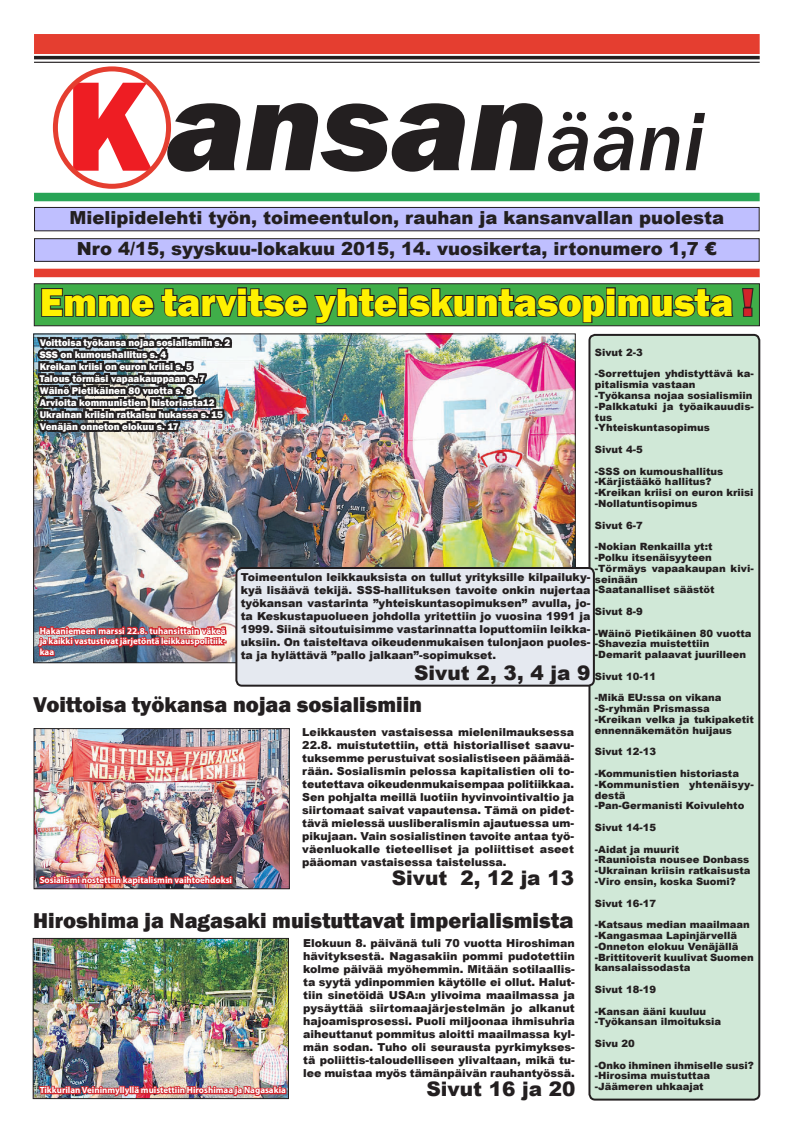
<style>
.page{position:relative;width:794px;height:1134px;background:#fff}
.page>*{position:absolute;margin:0;border:0;box-sizing:border-box;transform-origin:0 0}
.t1{font:italic 800 132px "Franklin Gothic";color:#231f20}
.t2{font:800 40px "Franklin Gothic";letter-spacing:-.005em;color:#fff101}
.t3{font:800 22px "Franklin Gothic";color:#231f20}
.t4{font:900 20px "Arial";color:#231f20}
.t5{font:900 18px/30.5px "Arial";color:#231f20;text-align:center}
.t6{font:900 11px/13px "Arial";color:#231f20;text-align:justify}
.t7{font:900 10px/10.8px "Arial";color:#231f20}
.t8{font:800 10px/12px "Franklin Gothic";color:#fff}
.t9{font:700 9px/10.8px "Myriad Pro";color:#fff;text-align:justify}
.s1{font-style:normal;color:#ee1d23}
.s2{font-weight:500;font-size:85px}
.s3{color:#d1232a}
.s4{font-size:10px}
.s5{font-family:"Arial";font-weight:900}
</style>
<div class="page">
<div style="left:34px;top:269px;width:725px;height:8px;background:#e53e30"></div>
<hr style="left:34px;top:56px;width:725px;height:3px;background:#231f20">
<hr style="left:34px;top:62px;width:725px;height:1px;background:#231f20">
<div style="left:34px;top:34px;width:725px;height:20px;background:#e53e30"></div>
<div style="left:35px;top:207px;width:724px;height:24px;background:#bfbfff"></div>
<div style="left:34px;top:207px;width:725px;height:24px;border:1px solid #231f20"></div>
<div style="left:35px;top:239px;width:724px;height:22px;background:#bfbfff"></div>
<div style="left:34px;top:238px;width:725px;height:24px;border:1px solid #231f20"></div>
<div style="left:34px;top:193px;width:725px;height:8px;background:#28a456"></div>
<div style="left:53px;top:66px;width:118px;height:123px;border:5px solid #e53e30;border-radius:50%"></div>
<div style="left:34px;top:283px;width:725px;height:43px;background:#40ae49;border:1px solid #231f20"></div>
<div style="left:589px;top:335px;width:170px;height:764px;background:#d0e8d7;border-radius:6px"></div>
<div style="left:588px;top:334px;width:172px;height:766px;border:2px solid #231f20;border-radius:6px"></div>
<svg style="left:40px;top:287px;width:695px;height:38px"></svg>
<svg style="left:742px;top:288px;width:12px;height:29px"></svg>
<img style="left:35px;top:335px;width:539px;height:326px">
<img style="left:35px;top:940px;width:252px;height:157px">
<div style="left:33px;top:938px;width:256px;height:161px;border:1px solid #231f20"></div>
<img style="left:38px;top:1053px;width:250px;height:47px">
<img style="left:36px;top:730px;width:252px;height:157px">
<div style="left:34px;top:728px;width:256px;height:161px;border:1px solid #231f20"></div>
<div style="left:236px;top:568px;width:358px;height:118px;background:#e5e9f0;border-radius:6px"></div>
<div style="left:235px;top:567px;width:360px;height:120px;border:2px solid #231f20;border-radius:6px"></div>
<img style="left:37px;top:593px;width:191px;height:71px">
<img style="left:34px;top:333px;width:201px;height:114px">
<img style="left:37px;top:835px;width:195px;height:55px">
<h1 class="t1" style="left:65px;top:40px;width:640px"><span class="s1">K</span> ansan<span class="s2">ääni</span></h1>
<h3 class="t5" style="left:69px;top:202px;width:656px">Mielipidelehti työn, toimeentulon, rauhan ja kansanvallan puolesta<br>Nro 4/15, syyskuu-lokakuu 2015, 14. vuosikerta, irtonumero 1,7 €</h3>
<h2 class="t2" style="left:40px;top:276px;width:716px">Emme tarvitse yhteiskuntasopimusta <span class="s3">!</span></h2>
<p class="t8" style="left:40px;top:336px;width:192px">Voittoisa työkansa nojaa sosialismiin s. 2<br>SSS on kumoushallitus s. 4<br>Kreikan kriisi on euron kriisi s. 5<br>Talous törmäsi vapaakauppaan s. 7<br>Wäinö Pietikäinen 80 vuotta s. 8<br>Arvioita kommunistien historiasta12<br>Ukrainan kriisin ratkaisu hukassa s. 15<br>Venäjän onneton elokuu s. 17</p>
<p class="t7" style="left:595px;top:341px;width:160px;line-height:21.6px">Sivut 2-3<br>-Sorrettujen yhdistyttävä ka-</p>
<p class="t7" style="left:595px;top:379px;width:160px">pitalismia vastaan<br>-Työkansa nojaa sosialismiin -Palkkatuki ja työaikauudis&shy;tus<br>-Yhteiskuntasopimus</p>
<p class="t7" style="left:595px;top:438px;width:130px;line-height:21.6px">Sivut 4-5<br>-SSS on kumoushallitus</p>
<p class="t7" style="left:595px;top:476px;width:160px">-Kärjistääkö hallitus? -Kreikan kriisi on euron kriisi -Nollatuntisopimus</p>
<p class="t7" style="left:595px;top:514px;width:119px;line-height:21.6px">Sivut 6-7<br>-Nokian Renkailla yt:t</p>
<p class="t7" style="left:595px;top:552px;width:160px">-Polku itsenäisyyteen -Törmäys vapaakaupan kivi&shy;seinään</p>
<p class="t7" style="left:595px;top:600px;width:158px;line-height:21.6px">Sivut 8-9<br>-Wäinö Pietikäinen 80 vuotta</p>
<p class="t7" style="left:595px;top:638px;width:153px">-Shavezia muistettiin -Demarit palaavat juurilleen</p>
<p class="t7" style="left:595px;top:665px;width:128px;line-height:21.6px">Sivut 10-11<br>-Mikä EU:ssa on vikana</p>
<p class="t7" style="left:595px;top:703px;width:161px">-S-ryhmän Prismassa -Kreikan velka ja tukipaketit ennennäkemätön huijaus</p>
<p class="t7" style="left:595px;top:741px;width:146px;line-height:21.6px">Sivut 12-13 -Kommunistien historiasta</p>
<p class="t7" style="left:595px;top:778px;width:160px">-Kommunistien yhtenäisyy&shy;destä<br>-Pan-Germanisti Koivulehto</p>
<p class="t7" style="left:595px;top:816px;width:86px;line-height:21.6px">Sivut 14-15 -Aidat ja muurit</p>
<p class="t7" style="left:595px;top:854px;width:157px">-Raunioista nousee Donbass -Ukrainan kriisin ratkaisusta -Viro ensin, koska Suomi?</p>
<p class="t7" style="left:595px;top:892px;width:156px;line-height:21.6px">Sivut 16-17<br>-Katsaus median maailmaan</p>
<p class="t7" style="left:595px;top:930px;width:160px">-Kangasmaa Lapinjärvellä -Onneton elokuu Venäjällä -Brittitoverit kuulivat Suomen kansalaissodasta</p>
<p class="t7" style="left:595px;top:978px;width:113px;line-height:21.6px">Sivut 18-19<br>-Kansan ääni kuuluu</p>
<p class="t7" style="left:595px;top:1011px;width:160px;line-height:21.6px">-Työkansan ilmoituksia<br>Sivu 20<br>-Onko ihminen ihmiselle susi?</p>
<p class="t7" style="left:595px;top:1070px;width:117px">-Hirosima muistuttaa -Jäämeren uhkaajat</p>
<p class="t6" style="left:241px;top:570px;width:475px;text-align:left">Toimeentulon leikkauksista on tullut yrityksille kilpailuky-<br>kyä lisäävä tekijä. SSS-hallituksen tavoite onkin nujertaa <span class="s4">-Saatanalliset säästöt </span>työkansan vastarinta ”yhteiskuntasopimuksen” avulla, jo-<br>ta Keskustapuolueen johdolla yritettiin jo vuosina 1991 ja<br>1999. Siinä sitoutuisimme vastarinnatta loputtomiin leikka-<br>uksiin. On taisteltava oikeudenmukaisen tulonjaon puoles-<br>ta ja hylättävä ”pallo jalkaan”-sopimukset.</p>
<h3 class="t4" style="left:414px;top:658px;width:178px">Sivut 2, 3, 4 ja 9</h3>
<p class="t9" style="left:40px;top:625px;width:188px">Hakaniemeen marssi 22.8. tuhansittain väkeä ja kaikki vastustivat järjetöntä leikkauspolitiik&shy;kaa</p>
<h3 class="t3" style="left:33px;top:690px;width:390px">Voittoisa työkansa nojaa sosialismiin</h3>
<p class="t6" style="left:302px;top:726px;width:273px">Leikkausten vastaisessa mielenilmauksessa 22.8. muistutettiin, että historialliset saavu&shy;tuksemme perustuivat sosialistiseen päämää&shy;rään. Sosialismin pelossa kapitalistien oli to&shy;teutettava oikeudenmukaisempaa politiikkaa.<br>Sen pohjalta meillä luotiin hyvinvointivaltio ja siirtomaat saivat vapautensa. Tämä on pidet&shy;tävä mielessä uusliberalismin ajautuessa um&shy;pikujaan. Vain sosialistinen tavoite antaa työ&shy;väenluokalle tieteelliset ja poliittiset aseet pääoman vastaisessa taistelussa.</p>
<h3 class="t4" style="left:392px;top:863px;width:184px">Sivut 2, 12 ja 13</h3>
<p class="t9" style="left:40px;top:874px;width:194px">Sosialismi nostettiin kapitalismin vaihtoehdoksi</p>
<h3 class="t3" style="left:33px;top:906px;width:542px">Hiroshima ja Nagasaki muistuttavat imperialismist<span class="s5">a</span></h3>
<p class="t6" style="left:303px;top:936px;width:273px">Elokuun 8. päivänä tuli 70 vuotta Hiroshiman hävityksestä. Nagasakiin pommi pudotettiin kolme päivää myöhemmin. Mitään sotilaallis&shy;ta syytä ydinpommien käytölle ei ollut. Halut&shy;tiin sinetöidä USA:n ylivoima maailmassa ja pysäyttää siirtomaajärjestelmän jo alkanut hajoamisprosessi. Puoli miljoonaa ihmisuhria aiheuttanut pommitus aloitti maailmassa kyl&shy;män sodan. Tuho oli seurausta pyrkimykses&shy;tä poliittis-taloudelliseen ylivaltaan, mikä tu&shy;lee muistaa myös tämänpäivän rauhantyössä.</p>
<h3 class="t4" style="left:426px;top:1075px;width:150px">Sivut 16 ja 20</h3>
<p class="t9" style="left:40px;top:1084px;width:248px">Tikkurilan Veininmyllyllä muistettiin Hiroshimaa ja Nagasakia</p>
</div>
